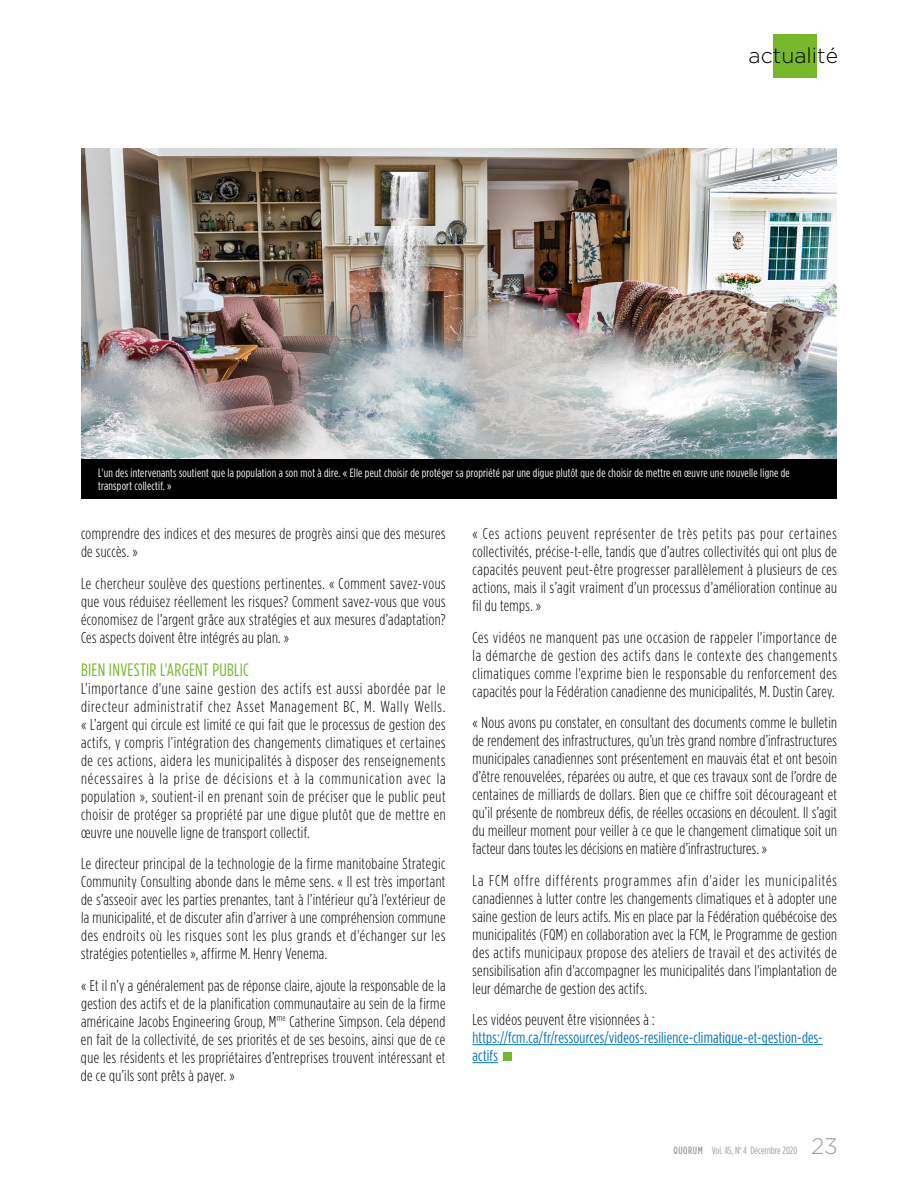
<style>
.page{position:relative;width:918px;height:1188px;background:#fff}
.page>*{position:absolute;margin:0;border:0;box-sizing:border-box;transform-origin:0 0}
.t1{font:300 21.45px "Gotham";color:#000}
.t2{font:18px "Gotham Condensed";letter-spacing:.02em;color:#76b82a}
.t3{font:300 15.75px/18px "Gotham Condensed";letter-spacing:.02em;color:#000;text-align:justify}
.t4{font:15.75px/18px "Gotham Condensed";letter-spacing:.015em;color:#0075bf}
.t5{font:12px/13.5px "Gotham Condensed";letter-spacing:.02em;color:#fff}
.t6{font:10.5px "Gotham Condensed";color:#9d9d9c}
.s1{font-weight:500}
.s2{font-family:"Gotham";font-weight:300;font-size:22.5px}
</style>
<div class="page">
<div style="left:774px;top:35px;width:43px;height:43px;background:#76b82a"></div>
<hr style="left:472px;top:1044px;width:351px;height:1px;background:#0075bf">
<svg style="left:472px;top:1062px;width:26px;height:1px"></svg>
<div style="left:503px;top:1053px;width:9px;height:8px;background:#76b82a"></div>
<img style="left:81px;top:148px;width:756px;height:311px">
<div style="left:81px;top:459px;width:756px;height:39px;background:#000"></div>
<h1 class="t1" style="left:749px;top:44px;width:91px">actualité</h1>
<p class="t5" style="left:98px;top:466px;width:693px">L'un des intervenants soutient que la population a son mot à dire. « Elle peut choisir de protéger sa propriété par une digue plutôt que de choisir de mettre en œuvre une nouvelle ligne de transport collectif. »</p>
<p class="t3" style="left:81px;top:524px;width:366px">comprendre des indices et des mesures de progrès ainsi que des mesures de succès. »</p>
<p class="t3" style="left:81px;top:574px;width:366px">Le chercheur soulève des questions pertinentes. « Comment savez-vous que vous réduisez réellement les risques? Comment savez-vous que vous économisez de l’argent grâce aux stratégies et aux mesures d’adaptation?<br>Ces aspects doivent être intégrés au plan. »</p>
<p class="t2" style="left:81px;top:659px;width:170px">BIEN INVESTIR L'ARGENT PUBLIC</p>
<p class="t3" style="left:81px;top:679px;width:366px">L'importance d'une saine gestion des actifs est aussi abordée par le directeur administratif chez Asset Management BC, M. Wally Wells. « L’argent qui circule est limité ce qui fait que le processus de gestion des actifs, y compris l’intégration des changements climatiques et certaines de ces actions, aidera les municipalités à disposer des renseignements nécessaires à la prise de décisions et à la communication avec la population », soutient-il en prenant soin de préciser que le public peut choisir de protéger sa propriété par une digue plutôt que de mettre en œuvre une nouvelle ligne de transport collectif.</p>
<p class="t3" style="left:81px;top:854px;width:366px">Le directeur principal de la technologie de la firme manitobaine Strategic Community Consulting abonde dans le même sens. « Il est très important de s’asseoir avec les parties prenantes, tant à l’intérieur qu’à l’extérieur de la municipalité, et de discuter afin d’arriver à une compréhension commune des endroits où les risques sont les plus grands et d'échanger sur les stratégies potentielles », affirme M. Henry Venema.</p>
<p class="t3" style="left:81px;top:976px;width:366px">« Et il n’y a généralement pas de réponse claire, ajoute la responsable de la gestion des actifs et de la planification communautaire au sein de la firme américaine Jacobs Engineering Group, M<sup>me</sup> Catherine Simpson. Cela dépend en fait de la collectivité, de ses priorités et de ses besoins, ainsi que de ce que les résidents et les propriétaires d’entreprises trouvent intéressant et de ce qu’ils sont prêts à payer. »</p>
<p class="t3" style="left:472px;top:524px;width:366px">« Ces actions peuvent représenter de très petits pas pour certaines collectivités, précise-t-elle, tandis que d’autres collectivités qui ont plus de capacités peuvent peut-être progresser parallèlement à plusieurs de ces actions, mais il s’agit vraiment d’un processus d’amélioration continue au fil du temps. »</p>
<p class="t3" style="left:472px;top:628px;width:366px">Ces vidéos ne manquent pas une occasion de rappeler l'importance de la démarche de gestion des actifs dans le contexte des changements climatiques comme l'exprime bien le responsable du renforcement des capacités pour la Fédération canadienne des municipalités, M. Dustin Carey.</p>
<p class="t3" style="left:472px;top:713px;width:366px">« Nous avons pu constater, en consultant des documents comme le bulletin de rendement des infrastructures, qu’un très grand nombre d’infrastructures municipales canadiennes sont présentement en mauvais état et ont besoin d’être renouvelées, réparées ou autre, et que ces travaux sont de l’ordre de centaines de milliards de dollars. Bien que ce chiffre soit décourageant et qu’il présente de nombreux défis, de réelles occasions en découlent. Il s’agit du meilleur moment pour veiller à ce que le changement climatique soit un facteur dans toutes les décisions en matière d’infrastructures. »</p>
<p class="t3" style="left:472px;top:871px;width:366px">La FCM offre différents programmes afin d'aider les municipalités canadiennes à lutter contre les changements climatiques et à adopter une saine gestion de leurs actifs. Mis en place par la Fédération québécoise des municipalités (FQM) en collaboration avec la FCM, le Programme de gestion des actifs municipaux propose des ateliers de travail et des activités de sensibilisation afin d'accompagner les municipalités dans l'implantation de leur démarche de gestion des actifs.</p>
<p class="t3" style="left:472px;top:1011px;width:184px">Les vidéos peuvent être visionnées à :</p>
<p class="t4" style="left:472px;top:1028px;width:352px">https://fcm.ca/fr/ressources/videos-resilience-climatique-et-gestion-des&shy;actifs</p>
<p class="t6" style="left:673px;top:1144px;width:166px"><span class="s1">QUORUM</span> Vol. 45, N<sup>o</sup> 4 Décembre 2020 <span class="s2">23</span></p>
</div>
